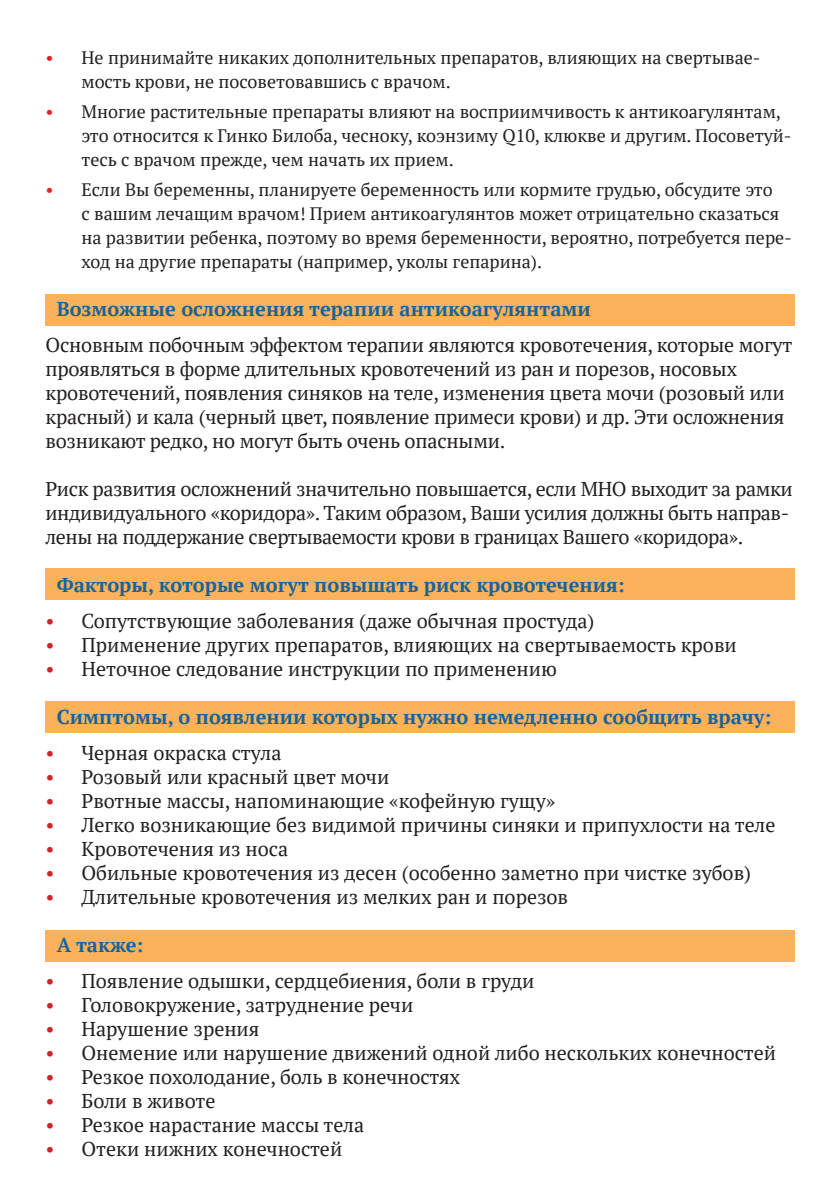
<style>
.page{position:relative;width:840px;height:1191px;background:#fff}
.page>*{position:absolute;margin:0;border:0;box-sizing:border-box;transform-origin:0 0}
.t1{font:20px/24px "PT Serif";letter-spacing:-.01em;color:#231f20}
.t2{font:700 20px "PT Serif";color:#17649b}
.t3{font:18px/24px "PT Serif";color:#231f20}
.s1{color:#ee1d23}
.s2{color:#d1232a}
</style>
<div class="page">
<div style="left:45px;top:930px;width:749px;height:31px;background:#fbb25a"></div>
<div style="left:45px;top:702px;width:749px;height:31px;background:#fbb25a"></div>
<div style="left:45px;top:568px;width:749px;height:32px;background:#fbb25a"></div>
<div style="left:46px;top:294px;width:748px;height:32px;background:#fbb25a"></div>
<p class="t3" style="left:81px;top:45px;width:680px;text-indent:-36px"><span class="s1">•</span> Не принимайте никаких дополнительных препаратов, влияющих на свертывае&shy;мость крови, не посоветовавшись с врачом.</p>
<p class="t3" style="left:81px;top:99px;width:711px;text-indent:-36px"><span class="s1">•</span> Многие растительные препараты влияют на восприимчивость к антикоагулянтам, это относится к Гинко Билоба, чесноку, коэнзиму Q10, клюкве и другим. Посоветуй&shy;тесь с врачом прежде, чем начать их прием.</p>
<p class="t3" style="left:81px;top:177px;width:711px;text-indent:-36px"><span class="s1">•</span> Если Вы беременны, планируете беременность или кормите грудью, обсудите это<br>с вашим лечащим врачом! Прием антикоагулянтов может отрицательно сказаться на развитии ребенка, поэтому во время беременности, вероятно, потребуется пере&shy;ход на другие препараты (например, уколы гепарина).</p>
<p class="t2" style="left:57px;top:296px;width:535px">Возможные осложнения терапии антикоагулянтами</p>
<p class="t1" style="left:45px;top:333px;width:748px">Основным побочным эффектом терапии являются кровотечения, которые могут проявляться в форме длительных кровотечений из ран и порезов, носовых кровотечений, появления синяков на теле, изменения цвета мочи (розовый или красный) и кала (черный цвет, появление примеси крови) и др. Эти осложнения возникают редко, но могут быть очень опасными.</p>
<p class="t1" style="left:45px;top:477px;width:748px">Риск развития осложнений значительно повышается, если МНО выходит за рамки индивидуального «коридора». Таким образом, Ваши усилия должны быть направ&shy;лены на поддержание свертываемости крови в границах Вашего «коридора».</p>
<p class="t2" style="left:57px;top:572px;width:569px">Факторы, которые могут повышать риск кровотечения:</p>
<p class="t1" style="left:45px;top:609px;width:550px"><span class="s2">•</span> Сопутствующие заболевания (даже обычная простуда)</p>
<p class="t1" style="left:45px;top:633px;width:692px"><span class="s2">•</span> Применение других препаратов, влияющих на свертываемость крови</p>
<p class="t1" style="left:45px;top:657px;width:512px"><span class="s2">•</span> Неточное следование инструкции по применению</p>
<p class="t2" style="left:57px;top:704px;width:715px">Симптомы, о появлении которых нужно немедленно сообщить врачу:</p>
<p class="t1" style="left:45px;top:741px;width:237px"><span class="s2">•</span> Черная окраска стула</p>
<p class="t1" style="left:45px;top:765px;width:345px"><span class="s2">•</span> Розовый или красный цвет мочи</p>
<p class="t1" style="left:45px;top:789px;width:511px"><span class="s2">•</span> Рвотные массы, напоминающие «кофейную гущу»</p>
<p class="t1" style="left:45px;top:813px;width:731px"><span class="s2">•</span> Легко возникающие без видимой причины синяки и припухлости на теле</p>
<p class="t1" style="left:45px;top:837px;width:244px"><span class="s2">•</span> Кровотечения из носа</p>
<p class="t1" style="left:45px;top:861px;width:706px"><span class="s2">•</span> Обильные кровотечения из десен (особенно заметно при чистке зубов)</p>
<p class="t1" style="left:45px;top:885px;width:524px"><span class="s2">•</span> Длительные кровотечения из мелких ран и порезов</p>
<p class="t2" style="left:57px;top:932px;width:88px">А также:</p>
<p class="t1" style="left:45px;top:969px;width:490px"><span class="s2">•</span> Появление одышки, сердцебиения, боли в груди</p>
<p class="t1" style="left:45px;top:993px;width:369px"><span class="s2">•</span> Головокружение, затруднение речи</p>
<p class="t1" style="left:45px;top:1017px;width:215px"><span class="s2">•</span> Нарушение зрения</p>
<p class="t1" style="left:45px;top:1041px;width:731px"><span class="s2">•</span> Онемение или нарушение движений одной либо нескольких конечностей</p>
<p class="t1" style="left:45px;top:1065px;width:416px"><span class="s2">•</span> Резкое похолодание, боль в конечностях</p>
<p class="t1" style="left:45px;top:1089px;width:171px"><span class="s2">•</span> Боли в животе</p>
<p class="t1" style="left:45px;top:1113px;width:320px"><span class="s2">•</span> Резкое нарастание массы тела</p>
<p class="t1" style="left:45px;top:1137px;width:298px"><span class="s2">•</span> Отеки нижних конечностей</p>
</div>
